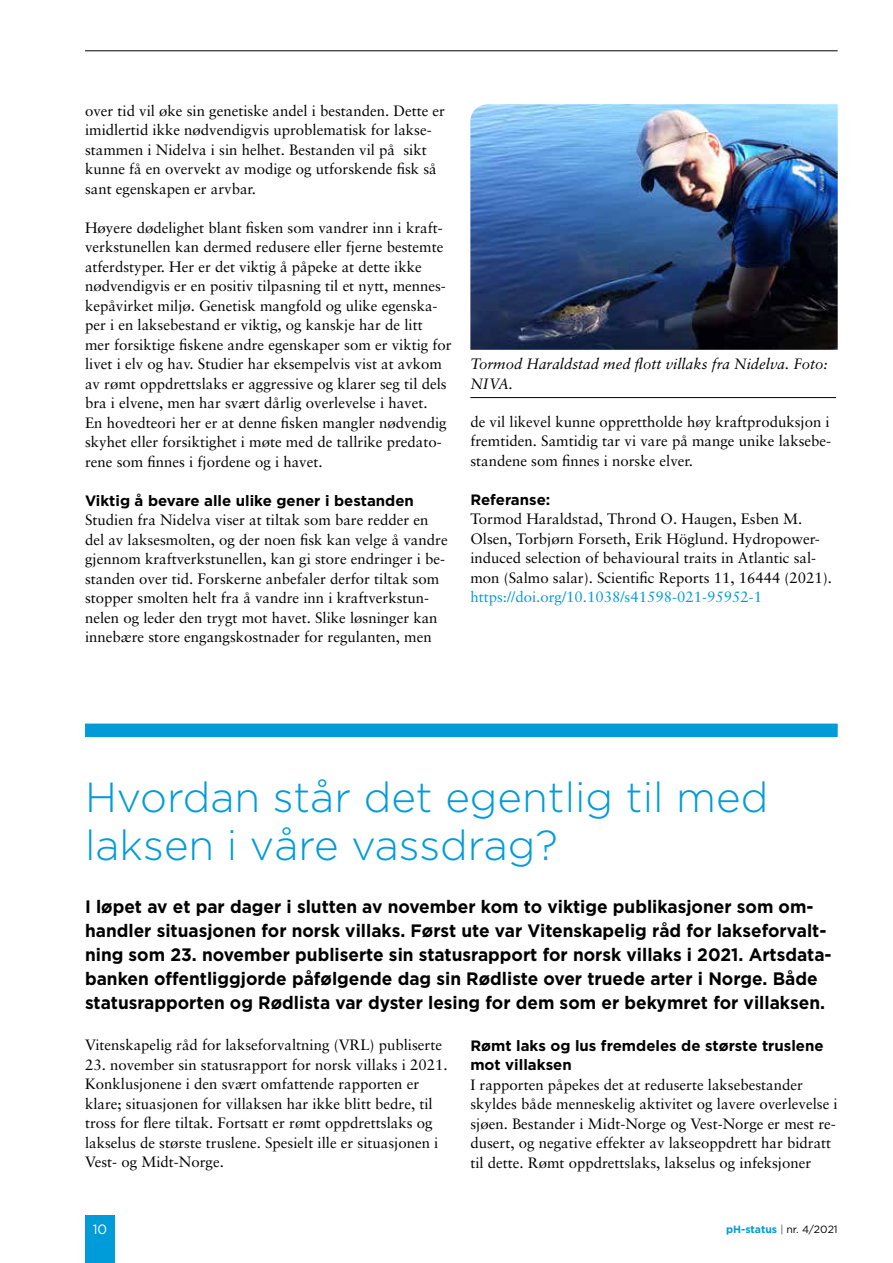
<style>
.page{position:relative;width:893px;height:1263px;background:#fff}
.page>*{position:absolute;margin:0;border:0;box-sizing:border-box;transform-origin:0 0}
.t1{font:300 42px/48px "Gotham";color:#009bd9}
.t2{font:700 18px/24px "Gotham";color:#000;scale:.96 1}
.t3{font:15px/19.5px "Sabon";color:#000}
.t4{font:700 15px/19.5px "Gotham";color:#000}
.t5{font:italic 15px/19.5px "Sabon";color:#000}
.t6{font:15px "Sabon";color:#009bd9}
.t7{font:13.5px "Gotham";color:#fff}
.t8{font:700 10.5px "Gotham";color:#009bd9}
.s1{font-weight:300;color:#000}
.s2{font-weight:400;color:#000}
</style>
<div class="page">
<hr style="left:85px;top:51px;width:753px;height:1px;background:#000">
<div style="left:85px;top:1216px;width:30px;height:47px;background:#009bd9"></div>
<hr style="left:470px;top:397px;width:366px;height:1px;background:#000">
<img style="left:470px;top:104px;width:368px;height:246px">
<div style="left:85px;top:723px;width:753px;height:14px;background:#009bd9"></div>
<p class="t3" style="left:85px;top:101px;width:362px">over tid vil øke sin genetiske andel i bestanden. Dette er imidlertid ikke nødvendigvis uproblematisk for lakse&shy;stammen i Nidelva i sin helhet. Bestanden vil på sikt kunne få en overvekt av modige og utforskende fisk så sant egenskapen er arvbar.</p>
<p class="t3" style="left:85px;top:218px;width:368px">Høyere dødelighet blant fisken som vandrer inn i kraft&shy;verkstunellen kan dermed redusere eller fjerne bestemte atferdstyper. Her er det viktig å påpeke at dette ikke nødvendigvis er en positiv tilpasning til et nytt, mennes&shy;kepåvirket miljø. Genetisk mangfold og ulike egenska&shy;per i en laksebestand er viktig, og kanskje har de litt<br>mer forsiktige fiskene andre egenskaper som er viktig for livet i elv og hav. Studier har eksempelvis vist at avkom av rømt oppdrettslaks er aggressive og klarer seg til dels bra i elvene, men har svært dårlig overlevelse i havet.<br>En hovedteori her er at denne fisken mangler nødvendig skyhet eller forsiktighet i møte med de tallrike predato&shy;rene som finnes i fjordene og i havet.</p>
<p class="t4" style="left:85px;top:490px;width:330px">Viktig å bevare alle ulike gener i bestanden</p>
<p class="t3" style="left:85px;top:510px;width:364px">Studien fra Nidelva viser at tiltak som bare redder en del av laksesmolten, og der noen fisk kan velge å vandre gjennom kraftverkstunellen, kan gi store endringer i be&shy;standen over tid. Forskerne anbefaler derfor tiltak som stopper smolten helt fra å vandre inn i kraftverkstun&shy;nelen og leder den trygt mot havet. Slike løsninger kan innebære store engangskostnader for regulanten, men</p>
<p class="t5" style="left:470px;top:354px;width:359px">Tormod Haraldstad med flott villaks fra Nidelva. Foto:<br>NIVA.</p>
<p class="t3" style="left:470px;top:412px;width:362px;text-align:justify">de vil likevel kunne opprettholde høy kraftproduksjon i fremtiden. Samtidig tar vi vare på mange unike laksebe&shy;standene som finnes i norske elver.</p>
<p class="t4" style="left:470px;top:489px;width:81px">Referanse:</p>
<p class="t3" style="left:470px;top:509px;width:363px">Tormod Haraldstad, Thrond O. Haugen, Esben M.<br>Olsen, Torbjørn Forseth, Erik Höglund. Hydropower&shy;induced selection of behavioural traits in Atlantic sal&shy;mon (Salmo salar). Scientific Reports 11, 16444 (2021).</p>
<p class="t6" style="left:470px;top:588px;width:293px">https://doi.org/10.1038/s41598-021-95952-1</p>
<h1 class="t1" style="left:85px;top:772px;width:685px">Hvordan står det egentlig til med laksen i våre vassdrag?</h1>
<p class="t2" style="left:85px;top:894px;width:779px">I løpet av et par dager i slutten av november kom to viktige publikasjoner som om&shy;handler situasjonen for norsk villaks. Først ute var Vitenskapelig råd for lakseforvalt&shy;ning som 23. november publiserte sin statusrapport for norsk villaks i 2021. Artsdata&shy;banken offentliggjorde påfølgende dag sin Rødliste over truede arter i Norge. Både statusrapporten og Rødlista var dyster lesing for dem som er bekymret for villaksen.</p>
<p class="t3" style="left:85px;top:1035px;width:359px">Vitenskapelig råd for lakseforvaltning (VRL) publiserte</p>
<p class="t3" style="left:85px;top:1055px;width:364px">23. november sin statusrapport for norsk villaks i 2021.<br>Konklusjonene i den svært omfattende rapporten er klare; situasjonen for villaksen har ikke blitt bedre, til tross for flere tiltak. Fortsatt er rømt oppdrettslaks og lakselus de største truslene. Spesielt ille er situasjonen i Vest- og Midt-Norge.</p>
<p class="t4" style="left:470px;top:1035px;width:355px">Rømt laks og lus fremdeles de største truslene mot villaksen</p>
<p class="t3" style="left:470px;top:1074px;width:369px">I rapporten påpekes det at reduserte laksebestander skyldes både menneskelig aktivitet og lavere overlevelse i sjøen. Bestander i Midt-Norge og Vest-Norge er mest re&shy;dusert, og negative effekter av lakseoppdrett har bidratt til dette. Rømt oppdrettslaks, lakselus og infeksjoner</p>
<p class="t7" style="left:93px;top:1222px;width:16px">10</p>
<p class="t8" style="left:726px;top:1223px;width:113px">pH-status <span class="s1">|</span> <span class="s2">nr. 4/2021</span></p>
</div>
